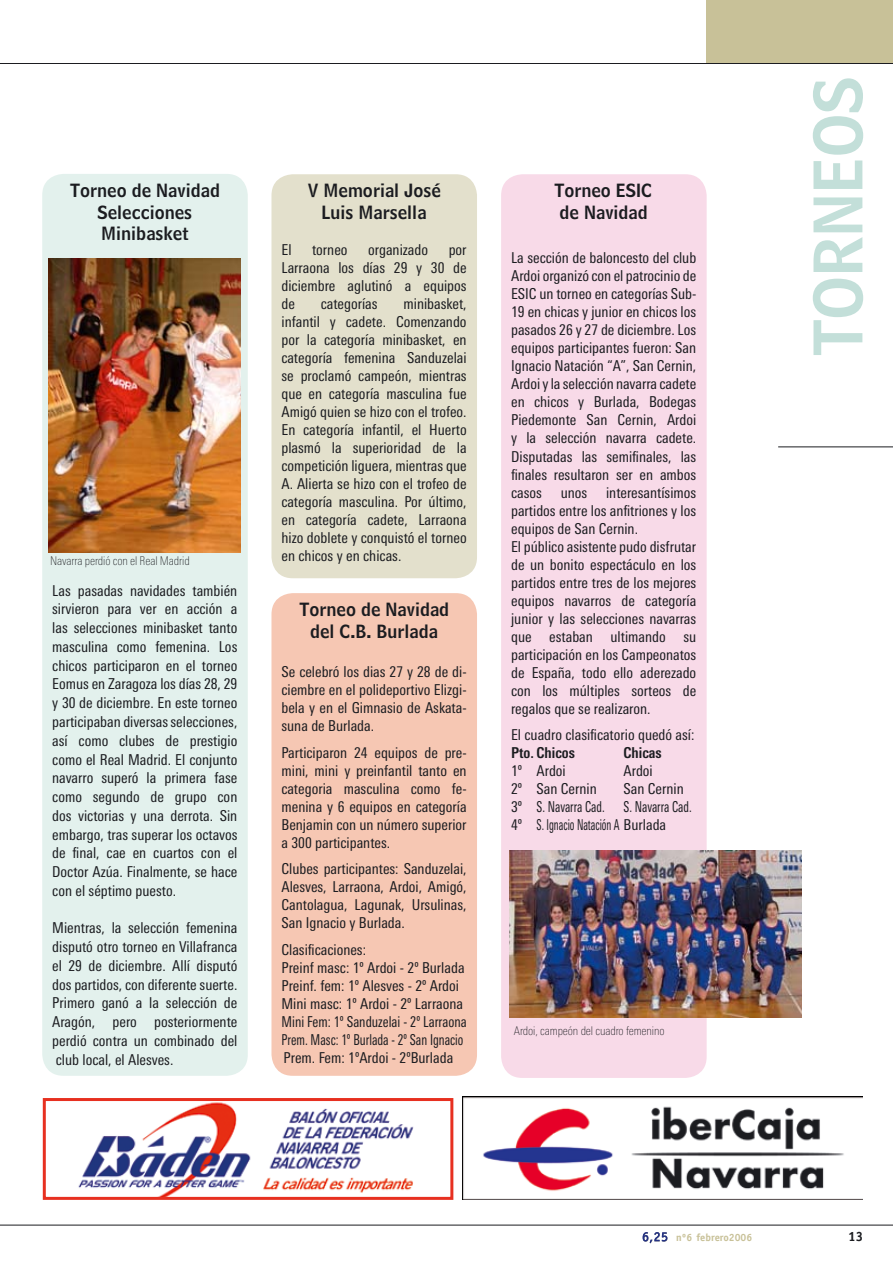
<style>
.page{position:relative;width:893px;height:1263px;background:#fff}
.page>*{position:absolute;margin:0;border:0;box-sizing:border-box;transform-origin:0 0}
.t1{font:66px "Bell Centennial BT Name And Number";letter-spacing:-.01em;color:#c3dfd9}
.t2{font:18px/21.6px "Bell Centennial BT Name And Number";color:#1b1c20;text-align:center}
.t3{font:condensed 15px/18px "Linotype Univers";color:#1b1c20;text-align:justify}
.t4{font:condensed 15px/18px "Linotype Univers";color:#1b1c20;scale:.8 1}
.t5{font:700 condensed 15px "Linotype Univers";color:#1b1c20}
.t6{font:700 13.5px "Officina Sans";color:#1b1c20}
.t7{font:100 condensed 12px "Linotype Univers";letter-spacing:-.01em;color:#1b1c20}
.t8{font:700 10.5px "Officina Sans";color:#c8c198}
</style>
<div class="page">
<div style="left:706px;top:0;width:187px;height:64px;background:#c8c198"></div>
<hr style="left:0;top:63px;width:893px;height:1px;background:#1b1c20">
<hr style="left:778px;top:446px;width:115px;height:1px;background:#1b1c20">
<hr style="left:0;top:1225px;width:893px;height:1px;background:#1b1c20">
<svg style="left:642px;top:1232px;width:26px;height:11px"></svg>
<img style="left:78px;top:1102px;width:336px;height:94px">
<div style="left:43px;top:1098px;width:410px;height:102px;border:3px solid #e73020"></div>
<img style="left:462px;top:1097px;width:400px;height:103px">
<div style="left:271px;top:174px;width:206px;height:404px;background:#e3e0cc;border-radius:21px"></div>
<div style="left:42px;top:174px;width:206px;height:902px;background:#e3f1ed;border-radius:21px"></div>
<div style="left:501px;top:174px;width:206px;height:904px;background:#f8dae8;border-radius:21px"></div>
<img style="left:510px;top:850px;width:291px;height:167px">
<div style="left:271px;top:593px;width:206px;height:483px;background:#f6c7b3;border-radius:21px"></div>
<img style="left:49px;top:258px;width:192px;height:294px">
<p class="t2" style="left:70px;top:179px;width:151px">Torneo de Navidad<br>Selecciones<br>Minibasket</p>
<p class="t7" style="left:50px;top:554px;width:141px">Navarra perdió con el Real Madrid</p>
<p class="t3" style="left:52px;top:581px;width:187px;line-height:18.8px">Las pasadas navidades también sirvieron para ver en acción a las selecciones minibasket tanto masculina como femenina. Los chicos participaron en el torneo Eomus en Zaragoza los días 28, 29 y 30 de diciembre. En este torneo participaban diversas selecciones, así como clubes de prestigio como el Real Madrid. El conjunto navarro superó la primera fase como segundo de grupo con dos victorias y una derrota. Sin embargo, tras superar los octavos de final, cae en cuartos con el Doctor Azúa. Finalmente, se hace con el séptimo puesto.</p>
<p class="t3" style="left:52px;top:918px;width:187px;line-height:18.8px">Mientras, la selección femenina disputó otro torneo en Villafranca el 29 de diciembre. Allí disputó dos partidos, con diferente suerte.<br>Primero ganó a la selección de Aragón, pero posteriormente perdió contra un combinado del club local, el Alesves.</p>
<p class="t2" style="left:308px;top:180px;width:135px">V Memorial José<br>Luis Marsella</p>
<p class="t3" style="left:281px;top:241px;width:12px">El</p>
<p class="t3" style="left:312px;top:241px;width:37px">torneo</p>
<p class="t3" style="left:368px;top:241px;width:61px">organizado</p>
<p class="t3" style="left:281px;top:241px;width:187px;text-indent:167px">por Larraona los días 29 y 30 de diciembre aglutinó a equipos de</p>
<p class="t3" style="left:321px;top:295px;width:58px">categorías</p>
<p class="t3" style="left:281px;top:295px;width:187px;text-indent:122px">minibasket, infantil y cadete. Comenzando por la categoría minibasket, en categoría femenina Sanduzelai se proclamó campeón, mientras que en categoría masculina fue Amigó quien se hizo con el trofeo.<br>En categoría infantil, el Huerto plasmó la superioridad de la competición liguera, mientras que A. Alierta se hizo con el trofeo de categoría masculina. Por último, en categoría cadete, Larraona hizo doblete y conquistó el torneo en chicos y en chicas.</p>
<p class="t2" style="left:299px;top:598px;width:151px">Torneo de Navidad del C.B. Burlada</p>
<p class="t3" style="left:281px;top:663px;width:187px">Se celebró los dias 27 y 28 de di&shy;ciembre en el polideportivo Elizgi&shy;bela y en el Gimnasio de Askata&shy;suna de Burlada.</p>
<p class="t3" style="left:281px;top:743px;width:187px">Participaron 24 equipos de pre&shy;mini, mini y preinfantil tanto en categoria masculina como fe&shy;menina y 6 equipos en categoría Benjamin con un número superior a 300 participantes.</p>
<p class="t3" style="left:281px;top:860px;width:187px">Clubes participantes: Sanduzelai, Alesves, Larraona, Ardoi, Amigó, Cantolagua, Lagunak, Ursulinas, San Ignacio y Burlada.</p>
<p class="t3" style="left:281px;top:940px;width:187px;text-align:left">Clasificaciones:<br>Preinf masc: 1º Ardoi - 2º Burlada<br>Preinf. fem: 1º Alesves - 2º Ardoi<br>Mini masc: 1º Ardoi - 2º Larraona<br>Mini Fem: 1º Sanduzelai - 2º Larraona<br>Prem. Masc: 1º Burlada - 2º San Ignacio<br>Prem. Fem: 1ºArdoi - 2ºBurlada</p>
<p class="t2" style="left:554px;top:180px;width:99px;text-align:left">Torneo ESIC de Navidad</p>
<p class="t3" style="left:511px;top:249px;width:187px">La sección de baloncesto del club Ardoi organizó con el patrocinio de ESIC un torneo en categorías Sub-19 en chicas y junior en chicos los pasados 26 y 27 de diciembre. Los equipos participantes fueron: San Ignacio Natación “A”, San Cernin, Ardoi y la selección navarra cadete en chicos y Burlada, Bodegas Piedemonte San Cernin, Ardoi y la selección navarra cadete.<br>Disputadas las semifinales, las finales resultaron ser en ambos casos</p>
<p class="t3" style="left:511px;top:483px;width:187px;text-align:left;text-indent:95px">interesantísimos partidos entre los anfitriones y los equipos de San Cernin.<br>El público asistente pudo disfrutar de un bonito espectáculo en los partidos entre tres de los mejores equipos navarros de categoría junior y las selecciones navarras que estaban ultimando su participación en los Campeonatos de España, todo ello aderezado con los múltiples sorteos de regalos que se realizaron.</p>
<p class="t3" style="left:511px;top:726px;width:185px">El cuadro clasificatorio quedó así:</p>
<p class="t5" style="left:511px;top:744px;width:65px">Pto. Chicos</p>
<p class="t5" style="left:624px;top:744px;width:40px">Chicas</p>
<p class="t3" style="left:511px;top:762px;width:56px">1º Ardoi</p>
<p class="t3" style="left:624px;top:762px;width:31px">Ardoi</p>
<p class="t3" style="left:511px;top:780px;width:87px">2º San Cernin</p>
<p class="t3" style="left:624px;top:780px;width:62px">San Cernin</p>
<p class="t3" style="left:511px;top:798px;width:95px">3º S. Navarra Cad.</p>
<p class="t3" style="left:561px;top:483px;width:28px">unos</p>
<p class="t4" style="left:511px;top:798px;width:227px;text-indent:112px">S. Navarra Cad.<br>4º S. Ignacio Natación A Burlada</p>
<p class="t7" style="left:514px;top:1024px;width:152px">Ardoi, campeón del cuadro femenino</p>
<h1 class="t1" style="left:796px;top:356px;width:281px;rotate:-90deg">TORNEOS</h1>
<p class="t8" style="left:676px;top:1231px;width:77px">nº6 febrero2006</p>
<p class="t6" style="left:848px;top:1228px;width:15px">13</p>
</div>
